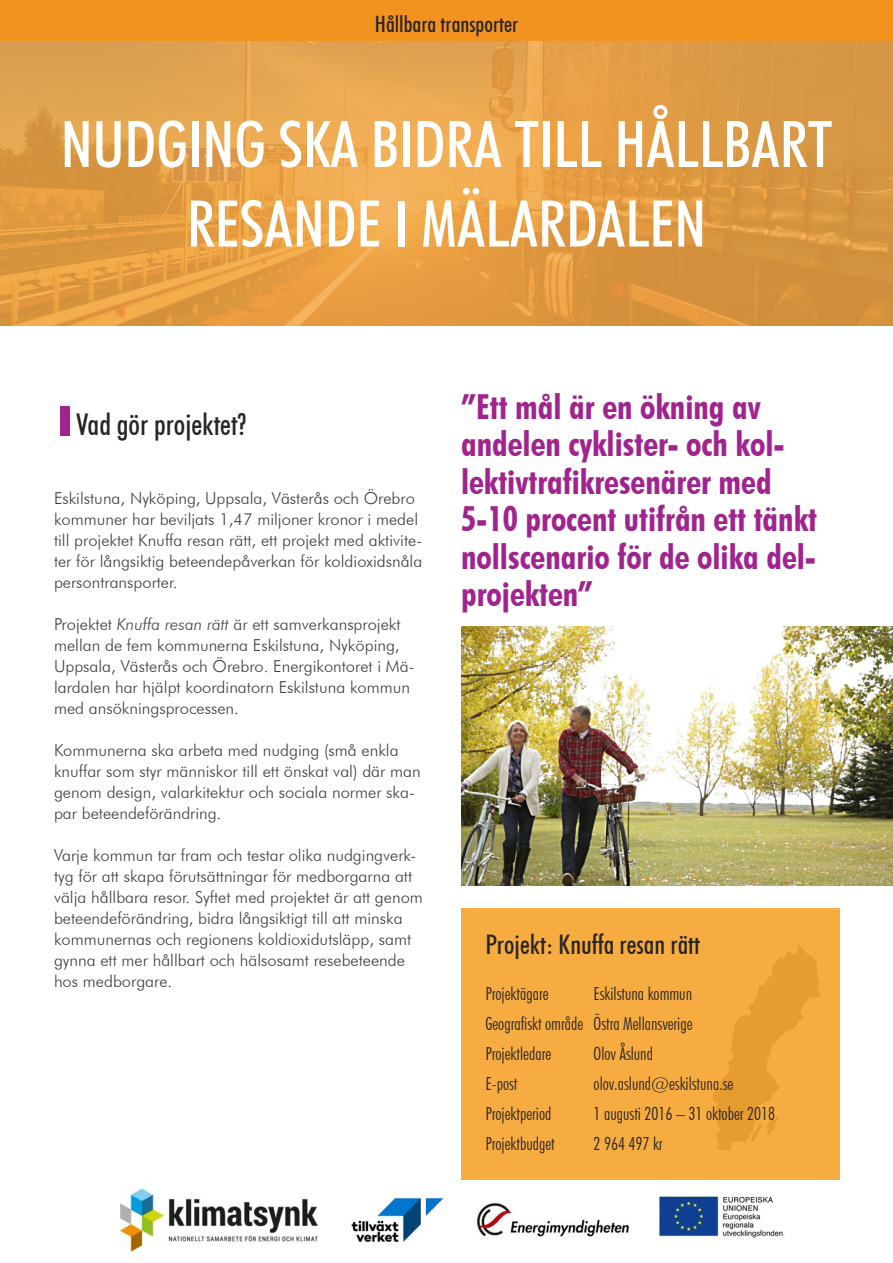
<style>
.page{position:relative;width:893px;height:1263px;background:#fff}
.page>*{position:absolute;margin:0;border:0;box-sizing:border-box;transform-origin:0 0}
.t1{font:500 condensed 64.5px "Futura BT";color:#fff}
.t2{font:700 condensed 34.5px/37.5px "Futura BT";color:#a0238e}
.t3{font:500 condensed 30px "Futura BT";color:#282526}
.t4{font:500 condensed 27px "Futura BT";color:#282526}
.t5{font:500 condensed 22.5px "Futura BT";color:#282526}
.t6{font:300 condensed 18px "Futura BT";color:#282526}
.t7{font:300 16.5px/21px "Futura BT";color:#3e3e3f}
.s1{font-size:41.25px;color:#a0238e}
.s2{font-style:italic}
</style>
<div class="page">
<img style="left:119px;top:1173px;width:689px;height:80px">
<svg style="left:462px;top:909px;width:378px;height:270px;background:#f4aa3e"></svg>
<svg style="left:0;top:40px;width:893px;height:286px;background:#e29d46"></svg>
<div style="left:0;top:0;width:893px;height:40px;background:#f2931f"></div>
<img style="left:461px;top:626px;width:432px;height:260px">
<p class="t5" style="left:375px;top:11px;width:145px">Hållbara transporter</p>
<p class="t1" style="left:61px;top:105px;width:773px">NUDGING SKA BIDRA TILL HÅLLBART</p>
<p class="t1" style="left:187px;top:184px;width:521px">RESANDE I MÄLARDALEN</p>
<p class="t3" style="left:54px;top:406px;width:193px"><span class="s1">I</span>Vad gör projektet?</p>
<p class="t7" style="left:54px;top:488px;width:370px">Eskilstuna, Nyköping, Uppsala, Västerås och Örebro kommuner har beviljats 1,47 miljoner kronor i medel till projektet Knuffa resan rätt, ett projekt med aktivite&shy;ter för långsiktig beteendepåverkan för koldioxidsnåla persontransporter.</p>
<p class="t7" style="left:54px;top:614px;width:362px">Projektet <span class="s2">Knuffa resan rätt</span> är ett samverkansprojekt mellan de fem kommunerna Eskilstuna, Nyköping, Uppsala, Västerås och Örebro. Energikontoret i Mä&shy;lardalen har hjälpt koordinatorn Eskilstuna kommun med ansökningsprocessen.</p>
<p class="t7" style="left:54px;top:740px;width:368px">Kommunerna ska arbeta med nudging (små enkla knuffar som styr människor till ett önskat val) där man genom design, valarkitektur och sociala normer ska&shy;par beteendeförändring.</p>
<p class="t7" style="left:54px;top:845px;width:370px">Varje kommun tar fram och testar olika nudgingverk&shy;tyg för att skapa förutsättningar för medborgarna att välja hållbara resor. Syftet med projektet är att genom beteendeförändring, bidra långsiktigt till att minska kommunernas och regionens koldioxidutsläpp, samt gynna ett mer hållbart och hälsosamt resebeteende hos medborgare.</p>
<p class="t2" style="left:461px;top:387px;width:357px">”Ett mål är en ökning av andelen cyklister- och kol&shy;lektivtrafikresenärer med<br>5-10 procent utifrån ett tänkt nollscenario för de olika del&shy;projekten”</p>
<p class="t4" style="left:486px;top:928px;width:216px">Projekt: Knuffa resan rätt</p>
<p class="t6" style="left:486px;top:983px;width:64px">Projektägare</p>
<p class="t6" style="left:594px;top:983px;width:100px">Eskilstuna kommun</p>
<p class="t6" style="left:486px;top:1013px;width:208px">Geografiskt område Östra Mellansverige</p>
<p class="t6" style="left:486px;top:1043px;width:67px">Projektledare</p>
<p class="t6" style="left:594px;top:1043px;width:61px">Olov Åslund</p>
<p class="t6" style="left:486px;top:1073px;width:33px">E-post</p>
<p class="t6" style="left:594px;top:1073px;width:141px">olov.aslund@eskilstuna.se</p>
<p class="t6" style="left:486px;top:1103px;width:67px">Projektperiod</p>
<p class="t6" style="left:594px;top:1103px;width:183px">1 augusti 2016 – 31 oktober 2018</p>
<p class="t6" style="left:486px;top:1133px;width:71px">Projektbudget</p>
<p class="t6" style="left:594px;top:1133px;width:71px">2 964 497 kr</p>
</div>
